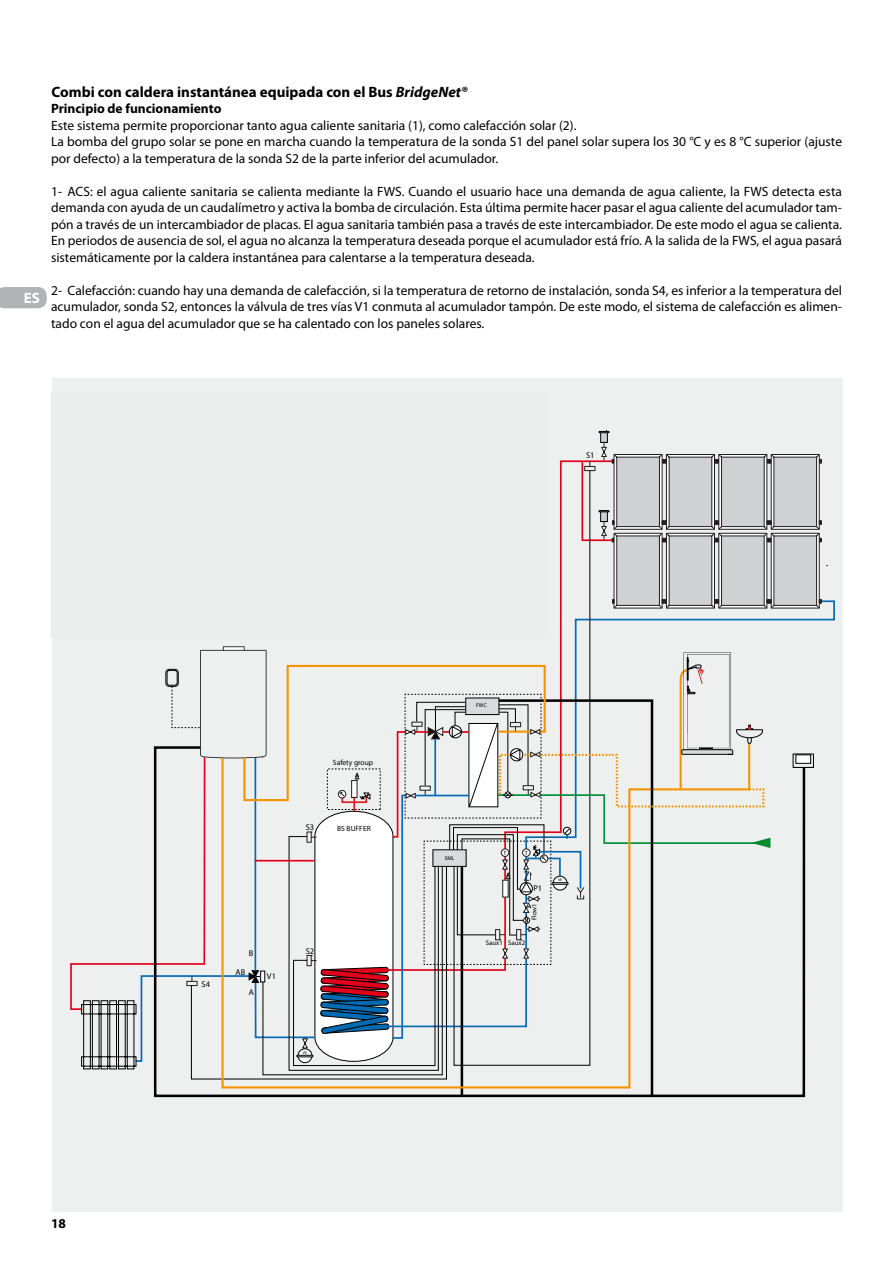
<style>
.page{position:relative;width:893px;height:1263px;background:#fff}
.page>*{position:absolute;margin:0;border:0;box-sizing:border-box;transform-origin:0 0}
.t1{font:700 15px "Myriad Pro";color:#000}
.t2{font:700 15px "Myriad Pro";color:#fff}
.t3{font:13.5px/16.5px "Myriad Pro";color:#000;text-align:justify}
.t4{font:700 13.5px "Myriad Pro";color:#000}
.t5{font:8.4px "Myriad Pro";color:#000}
.t6{font:7.65px "Myriad Pro";color:#000}
.t7{font:6.75px "Myriad Pro";color:#000}
.t8{font:5.55px "Myriad Pro";color:#000}
.t9{font:4.05px "Myriad Pro";color:#000}
.s1{font-style:italic}
</style>
<div class="page">
<svg style="left:0;top:287px;width:47px;height:21px"></svg>
<div style="left:52px;top:378px;width:791px;height:834px;background:#eeefef"></div>
<svg style="left:590px;top:600px;width:245px;height:46px"></svg>
<svg style="left:560px;top:470px;width:30px;height:176px"></svg>
<div style="left:601px;top:432px;width:6px;height:10px;background:#d0d1d2"></div>
<svg style="left:599px;top:430px;width:10px;height:3px"></svg>
<svg style="left:581px;top:442px;width:247px;height:166px"></svg>
<svg style="left:153px;top:753px;width:653px;height:345px"></svg>
<svg style="left:795px;top:755px;width:17px;height:11px"></svg>
<div style="left:793px;top:753px;width:21px;height:15px;border:1px solid #000"></div>
<div style="left:796px;top:755px;width:15px;height:8px;background:#fff"></div>
<div style="left:51px;top:392px;width:498px;height:247px;background:#eceded"></div>
<svg style="left:70px;top:646px;width:700px;height:429px"></svg>
<p class="t2" style="left:24px;top:293px;width:18px">ES</p>
<p class="t1" style="left:52px;top:86px;width:417px">Combi con caldera instantánea equipada con el Bus <span class="s1">BridgeNet®</span></p>
<p class="t4" style="left:51px;top:104px;width:172px">Principio de funcionamiento</p>
<p class="t3" style="left:51px;top:118px;width:792px;text-align:left">Este sistema permite proporcionar tanto agua caliente sanitaria (1), como calefacción solar (2).<br>La bomba del grupo solar se pone en marcha cuando la temperatura de la sonda S1 del panel solar supera los 30 °C y es 8 °C superior (ajuste por defecto) a la temperatura de la sonda S2 de la parte inferior del acumulador.</p>
<p class="t3" style="left:51px;top:184px;width:792px">1- ACS: el agua caliente sanitaria se calienta mediante la FWS. Cuando el usuario hace una demanda de agua caliente, la FWS detecta esta demanda con ayuda de un caudalímetro y activa la bomba de circulación. Esta última permite hacer pasar el agua caliente del acumulador tam&shy;pón a través de un intercambiador de placas. El agua sanitaria también pasa a través de este intercambiador. De este modo el agua se calienta.<br>En periodos de ausencia de sol, el agua no alcanza la temperatura deseada porque el acumulador está frío. A la salida de la FWS, el agua pasará sistemáticamente por la caldera instantánea para calentarse a la temperatura deseada.</p>
<p class="t3" style="left:51px;top:283px;width:792px">2- Calefacción: cuando hay una demanda de calefacción, si la temperatura de retorno de instalación, sonda S4, es inferior a la temperatura del acumulador, sonda S2, entonces la válvula de tres vías V1 conmuta al acumulador tampón. De este modo, el sistema de calefacción es alimen&shy;tado con el agua del acumulador que se ha calentado con los paneles solares.</p>
<p class="t5" style="left:586px;top:452px;width:10px">S1</p>
<p class="t4" style="left:51px;top:1218px;width:16px">18</p>
<p class="t6" style="left:333px;top:759px;width:42px">Safety group</p>
<p class="t5" style="left:306px;top:824px;width:10px">S3</p>
<p class="t6" style="left:337px;top:825px;width:35px">BS BUFFER</p>
<p class="t5" style="left:202px;top:981px;width:10px">S4</p>
<p class="t5" style="left:249px;top:950px;width:6px">B</p>
<p class="t5" style="left:236px;top:968px;width:11px">AB</p>
<p class="t5" style="left:249px;top:989px;width:7px">A</p>
<p class="t5" style="left:267px;top:973px;width:11px">V1</p>
<p class="t5" style="left:306px;top:948px;width:10px">S2</p>
<p class="t9" style="left:303px;top:1051px;width:6px">VE</p>
<p class="t8" style="left:476px;top:703px;width:12px">FWC</p>
<p class="t8" style="left:445px;top:856px;width:11px">SML</p>
<p class="t5" style="left:533px;top:884px;width:10px">P1</p>
<p class="t7" style="left:532px;top:920px;width:18px;rotate:-90deg">Flow1</p>
<p class="t7" style="left:486px;top:940px;width:41px">Saux1 Saux2</p>
<p class="t9" style="left:558px;top:878px;width:6px">VE</p>
</div>
